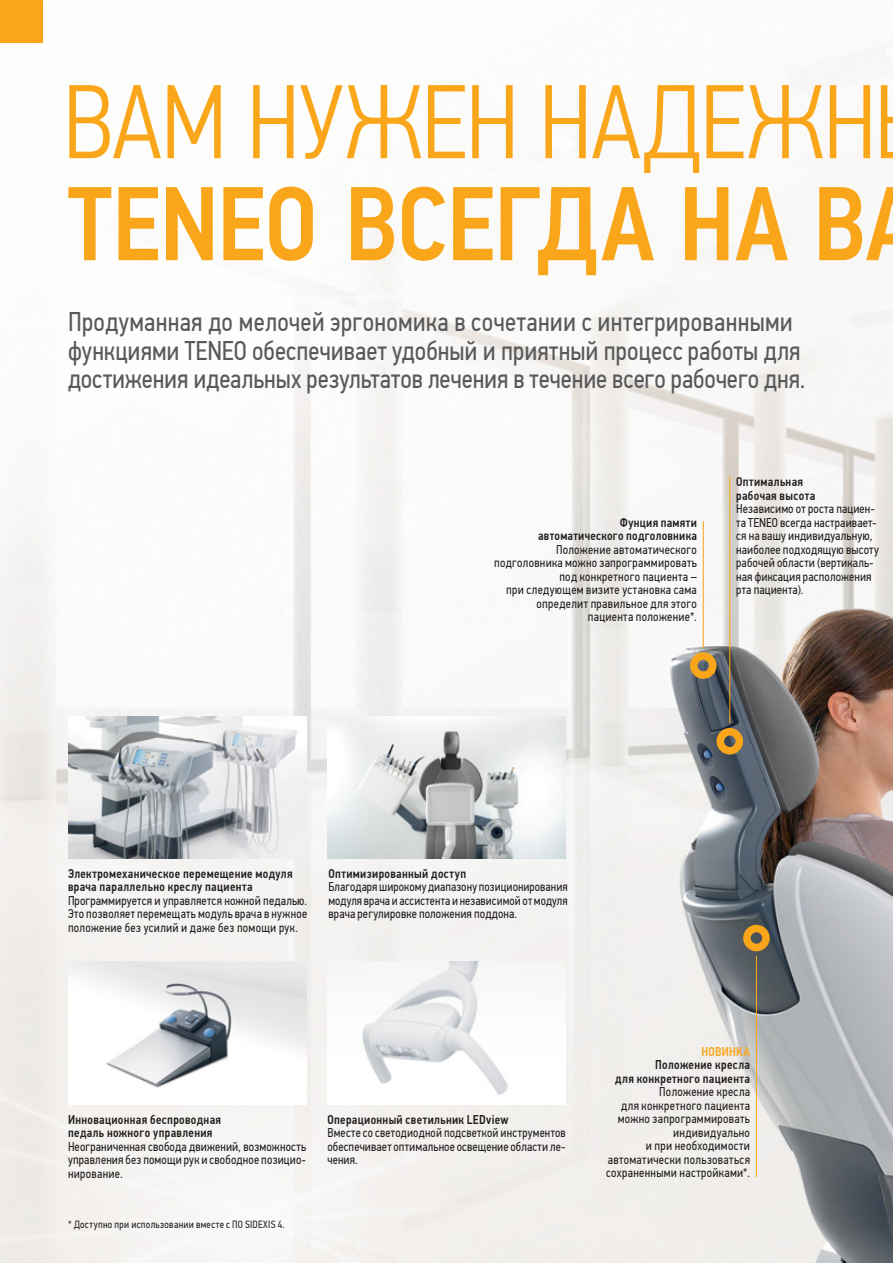
<style>
.page{position:relative;width:893px;height:1263px;background:#fff}
.page>*{position:absolute;margin:0;border:0;box-sizing:border-box;transform-origin:0 0}
.t1{font:500 105px "PF Din Text Cond Pro";letter-spacing:-.005em;color:#faa61a}
.t2{font:300 105px "PF Din Text Cond Pro";letter-spacing:-.01em;color:#faa61a}
.t3{font:27px/28.5px "PF Din Text Cond Pro";letter-spacing:.005em;color:#58595b}
.t4{font:12.75px/13.5px "PF Din Text Cond Pro";letter-spacing:.02em;color:#231f20;text-align:justify}
.t5{font:500 12.75px/13.5px "PF Din Text Cond Pro";letter-spacing:.025em;color:#231f20}
.t6{font:12.75px/13.5px "PF Din Text Cond Pro";letter-spacing:.02em;color:#231f20;text-align:justify;scale:.95 1}
.t7{font:500 12.75px "PF Din Text Cond Pro";letter-spacing:.02em;color:#faa61a}
.t8{font:10.5px "PF Din Text Cond Pro";letter-spacing:.03em;color:#231f20}
</style>
<div class="page">
<img style="left:0;top:0;width:893px;height:1263px">
<img style="left:68px;top:717px;width:238px;height:142px">
<img style="left:327px;top:717px;width:238px;height:142px">
<img style="left:68px;top:961px;width:238px;height:144px">
<img style="left:327px;top:961px;width:238px;height:144px">
<div style="left:716px;top:728px;width:27px;height:27px;border:8px solid #faa61a;border-radius:50%"></div>
<div style="left:690px;top:652px;width:26px;height:27px;border:8px solid #faa61a;border-radius:50%"></div>
<hr style="left:729px;top:477px;width:1px;height:246px;background:#faa61a">
<hr style="left:703px;top:521px;width:1px;height:127px;background:#faa61a">
<div style="left:743px;top:925px;width:27px;height:26px;border:8px solid #faa61a;border-radius:50%"></div>
<hr style="left:756px;top:956px;width:1px;height:221px;background:#faa61a">
<div style="left:0;top:0;width:42px;height:43px;background:#faa61a"></div>
<h1 class="t2" style="left:63px;top:79px;width:815px">ВАМ НУЖЕН НАДЕЖН</h1>
<h1 class="t1" style="left:68px;top:181px;width:852px">TENEO ВСЕГДА НА ВА</h1>
<h2 class="t3" style="left:68px;top:310px;width:739px">Продуманная до мелочей эргономика в сочетании с интегрированными функциями TENEO обеспечивает удобный и приятный процесс работы для достижения идеальных результатов лечения в течение всего рабочего дня.</h2>
<p class="t5" style="left:538px;top:517px;width:160px;text-align:right">Фунция памяти автоматического подголовника</p>
<p class="t4" style="left:494px;top:544px;width:204px;text-align:right">Положение автоматического подголовника можно запрограммировать под конкретного пациента –<br>при следующем визите установка сама определит правильное для этого пациента положение*.</p>
<p class="t5" style="left:736px;top:476px;width:81px">Оптимальная рабочая высота</p>
<p class="t4" style="left:736px;top:503px;width:144px;text-align:left">Независимо от роста пациен&shy;та TENEO всегда настраивает&shy;ся на вашу индивидуальную, наиболее подходящую высоту рабочей области (вертикаль&shy;ная фиксация расположения рта пациента).</p>
<p class="t5" style="left:68px;top:868px;width:226px">Электромеханическое перемещение модуля врача параллельно креслу пациента</p>
<p class="t4" style="left:68px;top:895px;width:241px">Программируется и управляется ножной педалью.<br>Это позволяет перемещать модуль врача в нужное положение без усилий и даже без помощи рук.</p>
<p class="t5" style="left:328px;top:868px;width:139px">Оптимизированный доступ</p>
<p class="t6" style="left:328px;top:881px;width:253px">Благодаряширокому диапазону позиционирования модуля врача и ассистента и независимой от модуля врача регулировке положения поддона.</p>
<p class="t5" style="left:68px;top:1114px;width:155px">Инновационная беспроводная педаль ножного управления</p>
<p class="t4" style="left:68px;top:1141px;width:240px">Неограниченная свобода движений, возможность управления без помощи рук и свободное позицио&shy;нирование.</p>
<p class="t8" style="left:68px;top:1220px;width:218px">* Доступно при использовании вместе с ПО SIDEXIS 4.</p>
<p class="t5" style="left:327px;top:1114px;width:183px">Операционный светильник LEDview</p>
<p class="t6" style="left:327px;top:1127px;width:252px">Вместе со светодиодной подсветкой инструментов обеспечивает оптимальное освещение области ле&shy;чения.</p>
<p class="t7" style="left:701px;top:1046px;width:50px">НОВИНKА</p>
<p class="t5" style="left:615px;top:1059px;width:136px;text-align:right">Положение кресла<br>для конкретного пациента</p>
<p class="t4" style="left:606px;top:1086px;width:145px;text-align:right">Положение кресла<br>для конкретного пациента можно запрограммировать индивидуально<br>и при необходимости автоматически пользоваться сохраненными настройками*.</p>
</div>
